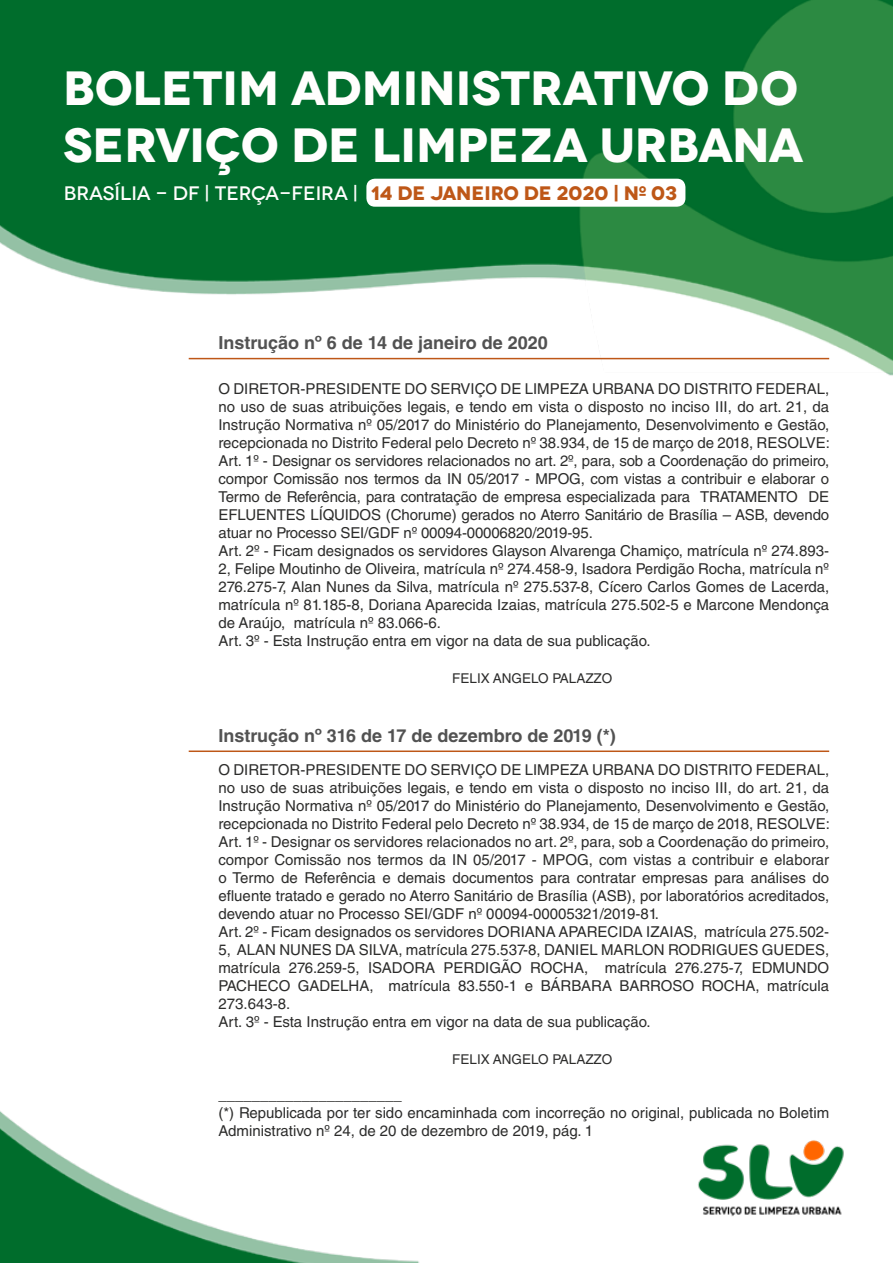
<style>
.page{position:relative;width:893px;height:1263px;background:#fff}
.page>*{position:absolute;margin:0;border:0;box-sizing:border-box;transform-origin:0 0}
.t1{font:700 48px/57.6px "Novecentowide";color:#fffefd}
.t2{font:500 19.5px "Novecentowide";color:#fffefd}
.t3{font:700 18px "Helvetica LT Std";color:#525252}
.t4{font:15px/18px "Helvetica LT Std";color:#2c2c2b}
.t5{font:13.5px "Helvetica LT Std";color:#2c2c2b}
.s1{font-weight:700;color:#be5717}
</style>
<div class="page">
<img style="left:0;top:0;width:893px;height:1263px">
<img style="left:683px;top:1133px;width:162px;height:83px">
<hr style="left:189px;top:358px;width:640px;height:1px;background:#be5717">
<div style="left:366px;top:179px;width:319px;height:28px;background:#fff;border-radius:9px"></div>
<hr style="left:189px;top:750px;width:640px;height:2px;background:#be5717">
<h1 class="t1" style="left:63px;top:59px;width:742px">BOLETIM ADMINISTRATIVO DO<br>SERVIÇO DE LIMPEZA URBANA</h1>
<h2 class="t2" style="left:64px;top:181px;width:615px">BRASÍLIA - DF | TERÇA-FEIRA | <span class="s1">14 DE JANEIRO DE 2020 | Nº 03</span></h2>
<p class="t3" style="left:218px;top:332px;width:331px">Instrução nº 6 de 14 de janeiro de 2020</p>
<p class="t4" style="left:218px;top:380px;width:613px">O DIRETOR-PRESIDENTE DO SERVIÇO DE LIMPEZA URBANA DO DISTRITO FEDERAL, no uso de suas atribuições legais, e tendo em vista o disposto no inciso III, do art. 21, da Instrução Normativa nº 05/2017 do Ministério do Planejamento, Desenvolvimento e Gestão, recepcionada no Distrito Federal pelo Decreto nº 38.934, de 15 de março de 2018, RESOLVE:<br>Art. 1º - Designar os servidores relacionados no art. 2º, para, sob a Coordenação do primeiro, compor Comissão nos termos da IN 05/2017 - MPOG, com vistas a contribuir e elaborar o Termo de Referência, para contratação de empresa especializada para TRATAMENTO DE EFLUENTES LÍQUIDOS (Chorume) gerados no Aterro Sanitário de Brasília – ASB, devendo atuar no Processo SEI/GDF nº 00094-00006820/2019-95.<br>Art. 2º - Ficam designados os servidores Glayson Alvarenga Chamiço, matrícula nº 274.893- 2, Felipe Moutinho de Oliveira, matrícula nº 274.458-9, Isadora Perdigão Rocha, matrícula nº 276.275-7, Alan Nunes da Silva, matrícula nº 275.537-8, Cícero Carlos Gomes de Lacerda, matrícula nº 81.185-8, Doriana Aparecida Izaias, matrícula 275.502-5 e Marcone Mendonça de Araújo, matrícula nº 83.066-6.<br>Art. 3º - Esta Instrução entra em vigor na data de sua publicação.</p>
<p class="t5" style="left:452px;top:671px;width:162px">FELIX ANGELO PALAZZO</p>
<p class="t3" style="left:218px;top:725px;width:399px">Instrução nº 316 de 17 de dezembro de 2019 (*)</p>
<p class="t4" style="left:218px;top:761px;width:613px">O DIRETOR-PRESIDENTE DO SERVIÇO DE LIMPEZA URBANA DO DISTRITO FEDERAL, no uso de suas atribuições legais, e tendo em vista o disposto no inciso III, do art. 21, da Instrução Normativa nº 05/2017 do Ministério do Planejamento, Desenvolvimento e Gestão, recepcionada no Distrito Federal pelo Decreto nº 38.934, de 15 de março de 2018, RESOLVE:<br>Art. 1º - Designar os servidores relacionados no art. 2º, para, sob a Coordenação do primeiro, compor Comissão nos termos da IN 05/2017 - MPOG, com vistas a contribuir e elaborar o Termo de Referência e demais documentos para contratar empresas para análises do efluente tratado e gerado no Aterro Sanitário de Brasília (ASB), por laboratórios acreditados, devendo atuar no Processo SEI/GDF nº 00094-00005321/2019-81.<br>Art. 2º - Ficam designados os servidores DORIANA APARECIDA IZAIAS, matrícula 275.502- 5, ALAN NUNES DA SILVA, matrícula 275.537-8, DANIEL MARLON RODRIGUES GUEDES, matrícula 276.259-5, ISADORA PERDIGÃO ROCHA, matrícula 276.275-7, EDMUNDO PACHECO GADELHA, matrícula 83.550-1 e BÁRBARA BARROSO ROCHA, matrícula 273.643-8.<br>Art. 3º - Esta Instrução entra em vigor na data de sua publicação.</p>
<p class="t5" style="left:452px;top:1052px;width:162px">FELIX ANGELO PALAZZO</p>
<p class="t4" style="left:218px;top:1086px;width:612px">______________________<br>(*) Republicada por ter sido encaminhada com incorreção no original, publicada no Boletim<br>Administrativo nº 24, de 20 de dezembro de 2019, pág. 1</p>
</div>
